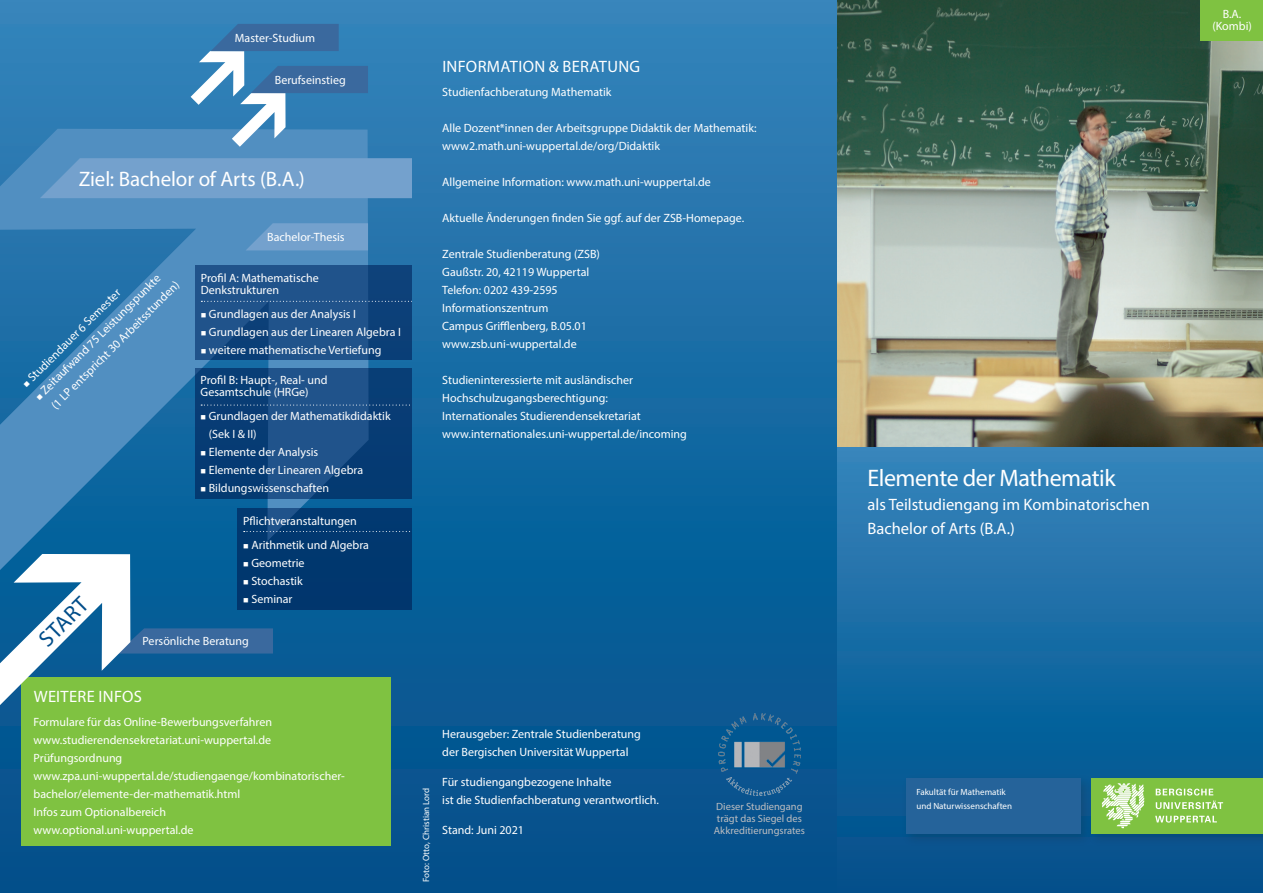
<style>
.page{position:relative;width:1263px;height:893px;background:#fff}
.page>*{position:absolute;margin:0;border:0;box-sizing:border-box;transform-origin:0 0}
.t1{font:24px "Myriad Pro";letter-spacing:-.02em;color:#fff}
.t2{font:22.5px "Myriad Pro";color:#004d89}
.t3{font:21px "Myriad Pro";letter-spacing:-.005em;color:#fff}
.Headline{font:16.5px "Myriad Pro";color:#fff}
.Headline-2{font:16.5px "Myriad Pro";letter-spacing:.02em;color:#fff}
.t4{font:12px/18px "Myriad Pro";color:#fff}
.t5{font:10.5px/12px "Myriad Pro";color:#bcbdc0}
.t6{font:9px/13.5px "Myriad Pro";color:#fff}
</style>
<div class="page">
<svg style="left:0;top:0;width:412px;height:893px;background:#1b6ba3"></svg>
<svg style="left:0;top:129px;width:369px;height:425px;background:#367fb4"></svg>
<div style="left:40px;top:158px;width:372px;height:40px;background:#74a1cd"></div>
<svg style="left:246px;top:223px;width:122px;height:27px;background:#6f9ecb"></svg>
<svg style="left:191px;top:24px;width:177px;height:123px;background:#4f8aba"></svg>
<div style="left:21px;top:678px;width:370px;height:168px;background:#7fc241"></div>
<svg style="left:0;top:554px;width:273px;height:151px"></svg>
<div style="left:237px;top:509px;width:204px;height:101px;background:#01386f"></div>
<svg style="left:244px;top:531px;width:167px;height:1px"></svg>
<svg style="left:195px;top:368px;width:217px;height:131px;background:#10447c"></svg>
<svg style="left:201px;top:405px;width:211px;height:1px"></svg>
<svg style="left:195px;top:265px;width:217px;height:95px;background:#1a4d85"></svg>
<svg style="left:201px;top:301px;width:211px;height:1px"></svg>
<div style="left:412px;top:0;width:426px;height:893px;background:linear-gradient(to bottom,#3283ba,#004d88)"></div>
<div style="left:838px;top:444px;width:425px;height:449px;background:linear-gradient(to bottom,#3484b9,#004e8a)"></div>
<img style="left:838px;top:0;width:425px;height:446px">
<div style="left:901px;top:773px;width:193px;height:74px;background:#231f20;opacity:.2"></div>
<div style="left:906px;top:778px;width:174px;height:55px;background:#25639a"></div>
<div style="left:1086px;top:774px;width:177px;height:73px;background:#231f20;opacity:.2"></div>
<div style="left:1091px;top:778px;width:172px;height:55px;background:#7fc241"></div>
<svg style="left:1155px;top:816px;width:62px;height:7px"></svg>
<svg style="left:1156px;top:801px;width:67px;height:8px"></svg>
<svg style="left:1156px;top:788px;width:57px;height:7px"></svg>
<svg style="left:1101px;top:783px;width:43px;height:45px"></svg>
<div style="left:1201px;top:0;width:62px;height:40px;background:#7fc241"></div>
<img style="left:719px;top:714px;width:81px;height:81px">
<p class="t4" style="left:235px;top:29px;width:82px">Master-Studium</p>
<p class="t4" style="left:275px;top:71px;width:72px">Berufseinstieg</p>
<p class="t3" style="left:79px;top:166px;width:228px">Ziel: Bachelor of Arts (B.A.)</p>
<p class="t4" style="left:34px;top:388px;width:177px;text-indent:-5px;rotate:-45deg">■ Zeitaufwand 75 Leistungspunkte (1 LP entspricht 30 Arbeitsstunden)</p>
<p class="t4" style="left:18px;top:379px;width:135px;rotate:-45deg">■ Studiendauer 6 Semester</p>
<p class="t4" style="left:267px;top:228px;width:79px">Bachelor-Thesis</p>
<p class="t4" style="left:201px;top:271px;width:120px;line-height:12px">Profil A: Mathematische<br>Denkstrukturen</p>
<p class="t4" style="left:201px;top:304px;width:157px">■ Grundlagen aus der Analysis I</p>
<p class="t4" style="left:201px;top:322px;width:202px">■ Grundlagen aus der Linearen Algebra I</p>
<p class="t4" style="left:201px;top:340px;width:182px">■ weitere mathematische Vertiefung</p>
<p class="t4" style="left:201px;top:373px;width:128px;line-height:12px">Profil B: Haupt-, Real- und<br>Gesamtschule (HRGe)</p>
<p class="t4" style="left:209px;top:406px;width:183px;text-indent:-8px">■ Grundlagen der Mathematikdidaktik (Sek I &amp; II)</p>
<p class="t4" style="left:201px;top:442px;width:119px">■ Elemente der Analysis</p>
<p class="t4" style="left:201px;top:460px;width:164px">■ Elemente der Linearen Algebra</p>
<p class="t4" style="left:201px;top:478px;width:130px">■ Bildungswissenschaften</p>
<p class="t2" style="left:33px;top:633px;width:61px;rotate:-45deg">START</p>
<p class="t4" style="left:243px;top:511px;width:115px">Pflichtveranstaltungen</p>
<p class="t4" style="left:243px;top:535px;width:127px">■ Arithmetik und Algebra</p>
<p class="t4" style="left:243px;top:553px;width:63px">■ Geometrie</p>
<p class="t4" style="left:243px;top:571px;width:61px">■ Stochastik</p>
<p class="t4" style="left:243px;top:589px;width:51px">■ Seminar</p>
<p class="t4" style="left:143px;top:632px;width:108px">Persönliche Beratung</p>
<p class="Headline-2" style="left:34px;top:686px;width:110px">WEITERE INFOS</p>
<p class="t4" style="left:34px;top:712px;width:240px">Formulare für das Online-Bewerbungsverfahren</p>
<p class="t4" style="left:34px;top:730px;width:239px">www.studierendensekretariat.uni-wuppertal.de</p>
<p class="t4" style="left:34px;top:748px;width:90px">Prüfungsordnung</p>
<p class="t4" style="left:34px;top:766px;width:313px">www.zpa.uni-wuppertal.de/studiengaenge/kombinatorischer&shy;bachelor/elemente-der-mathematik.html</p>
<p class="t4" style="left:34px;top:802px;width:134px">Infos zum Optionalbereich</p>
<p class="t4" style="left:34px;top:820px;width:161px">www.optional.uni-wuppertal.de</p>
<p class="Headline-2" style="left:442px;top:56px;width:199px">INFORMATION &amp; BERATUNG</p>
<p class="t4" style="left:442px;top:82px;width:171px">Studienfachberatung Mathematik</p>
<p class="t4" style="left:442px;top:118px;width:316px">Alle Dozent*innen der Arbeitsgruppe Didaktik der Mathematik: www2.math.uni-wuppertal.de/org/Didaktik</p>
<p class="t4" style="left:442px;top:172px;width:270px">Allgemeine Information: www.math.uni-wuppertal.de</p>
<p class="t4" style="left:442px;top:208px;width:304px">Aktuelle Änderungen finden Sie ggf. auf der ZSB-Homepage.</p>
<p class="t4" style="left:442px;top:244px;width:159px">Zentrale Studienberatung (ZSB)</p>
<p class="t4" style="left:442px;top:262px;width:149px">Gaußstr. 20, 42119 Wuppertal</p>
<p class="t4" style="left:442px;top:280px;width:117px">Telefon: 0202 439-2595</p>
<p class="t4" style="left:442px;top:298px;width:108px">Informationszentrum</p>
<p class="t4" style="left:442px;top:316px;width:146px">Campus Grifflenberg, B.05.01</p>
<p class="t4" style="left:442px;top:334px;width:136px">www.zsb.uni-wuppertal.de</p>
<p class="t4" style="left:442px;top:370px;width:192px">Studieninteressierte mit ausländischer</p>
<p class="t4" style="left:442px;top:388px;width:167px">Hochschulzugangsberechtigung:</p>
<p class="t4" style="left:442px;top:406px;width:200px">Internationales Studierendensekretariat</p>
<p class="t4" style="left:442px;top:424px;width:246px">www.internationales.uni-wuppertal.de/incoming</p>
<p class="t6" style="left:419px;top:882px;width:95px;rotate:-90deg">Foto: Otto, Christian Lord</p>
<p class="t4" style="left:442px;top:724px;width:200px">Herausgeber: Zentrale Studienberatung</p>
<p class="t4" style="left:442px;top:742px;width:188px">der Bergischen Universität Wuppertal</p>
<p class="t4" style="left:442px;top:772px;width:171px">Für studiengangbezogene Inhalte</p>
<p class="t4" style="left:442px;top:790px;width:218px">ist die Studienfachberatung verantwortlich.</p>
<p class="t4" style="left:442px;top:820px;width:83px">Stand: Juni 2021</p>
<p class="t5" style="left:716px;top:800px;width:88px">Dieser Studiengang trägt das Siegel des</p>
<p class="t5" style="left:714px;top:824px;width:93px">Akkreditierungsrates</p>
<p class="t1" style="left:867px;top:463px;width:250px">Elemente der Mathematik</p>
<p class="Headline" style="left:867px;top:494px;width:284px">als Teilstudiengang im Kombinatorischen</p>
<p class="Headline" style="left:867px;top:518px;width:149px">Bachelor of Arts (B.A.)</p>
<p class="t6" style="left:916px;top:785px;width:97px">Fakultät für Mathematik und Naturwissenschaften</p>
<p class="t4" style="left:1223px;top:5px;width:20px">B.A.</p>
<p class="t4" style="left:1212px;top:17px;width:41px">(Kombi)</p>
</div>
